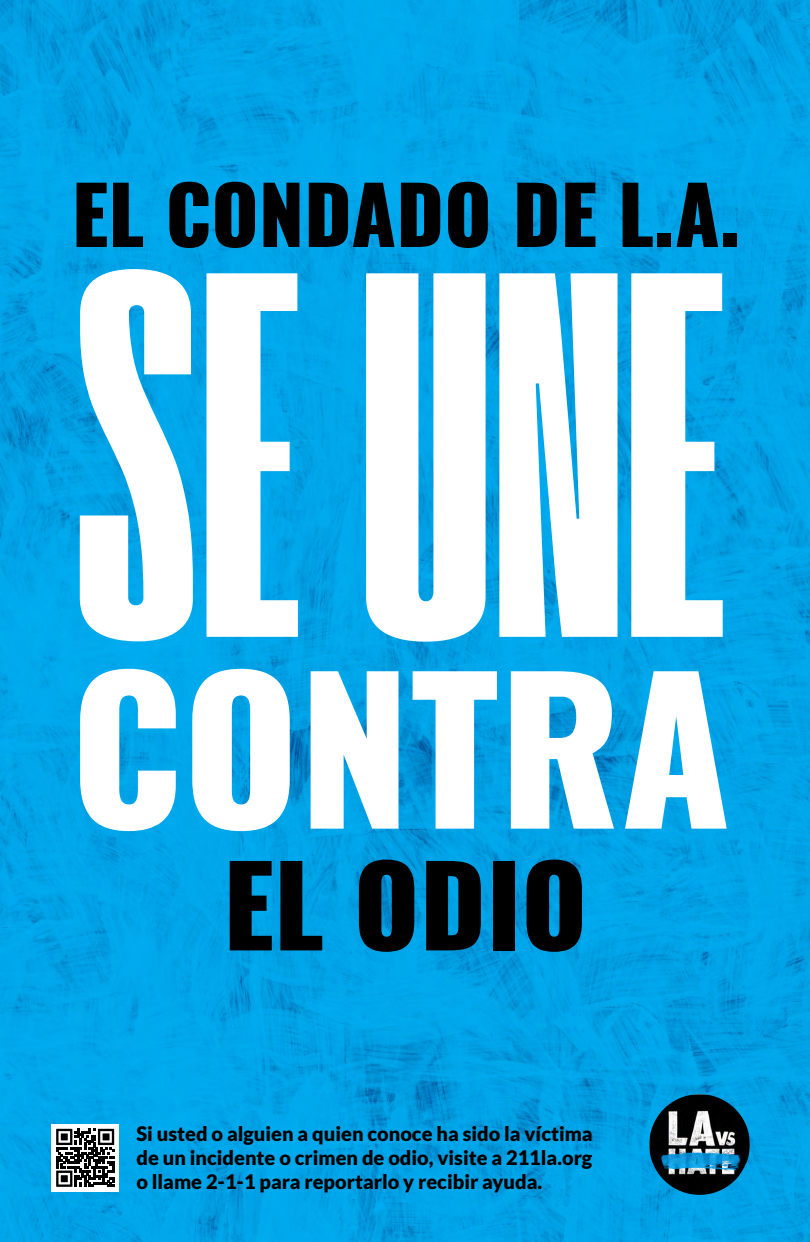
<style>
.page{position:relative;width:810px;height:1242px;background:#fff}
.page>*{position:absolute;margin:0;border:0;box-sizing:border-box;transform-origin:0 0}
.t1{font:547.4px "Extenda 30 Deca";color:#fff}
.t2{font:800 194.4px "Oswald";color:#fff}
.t3{font:800 110.5px "Oswald";color:#000}
.t4{font:800 79.4px "Oswald";color:#000}
.t5{font:900 20px/24px "Lato";color:#000;text-align:justify}
</style>
<div class="page">
<img style="left:0;top:0;width:810px;height:1242px">
<div style="left:52px;top:1124px;width:67px;height:67px;background:#fff"></div>
<img style="left:648px;top:1093px;width:102px;height:102px">
<svg style="left:56px;top:1129px;width:58px;height:58px"></svg>
<h3 class="t4" style="left:72px;top:159px;width:670px">EL CONDADO DE L.A.</h3>
<h1 class="t1" style="left:73px;top:91px;width:653px">SE UNE</h1>
<h2 class="t2" style="left:71px;top:613px;width:662px">CONTRA</h2>
<h3 class="t3" style="left:223px;top:828px;width:366px">EL ODIO</h3>
<p class="t5" style="left:136px;top:1121px;width:458px">Si usted o alguien a quien conoce ha sido la víctima de un incidente o crimen de odio, visite a 211la.org o llame 2-1-1 para reportarlo y recibir ayuda.</p>
</div>
